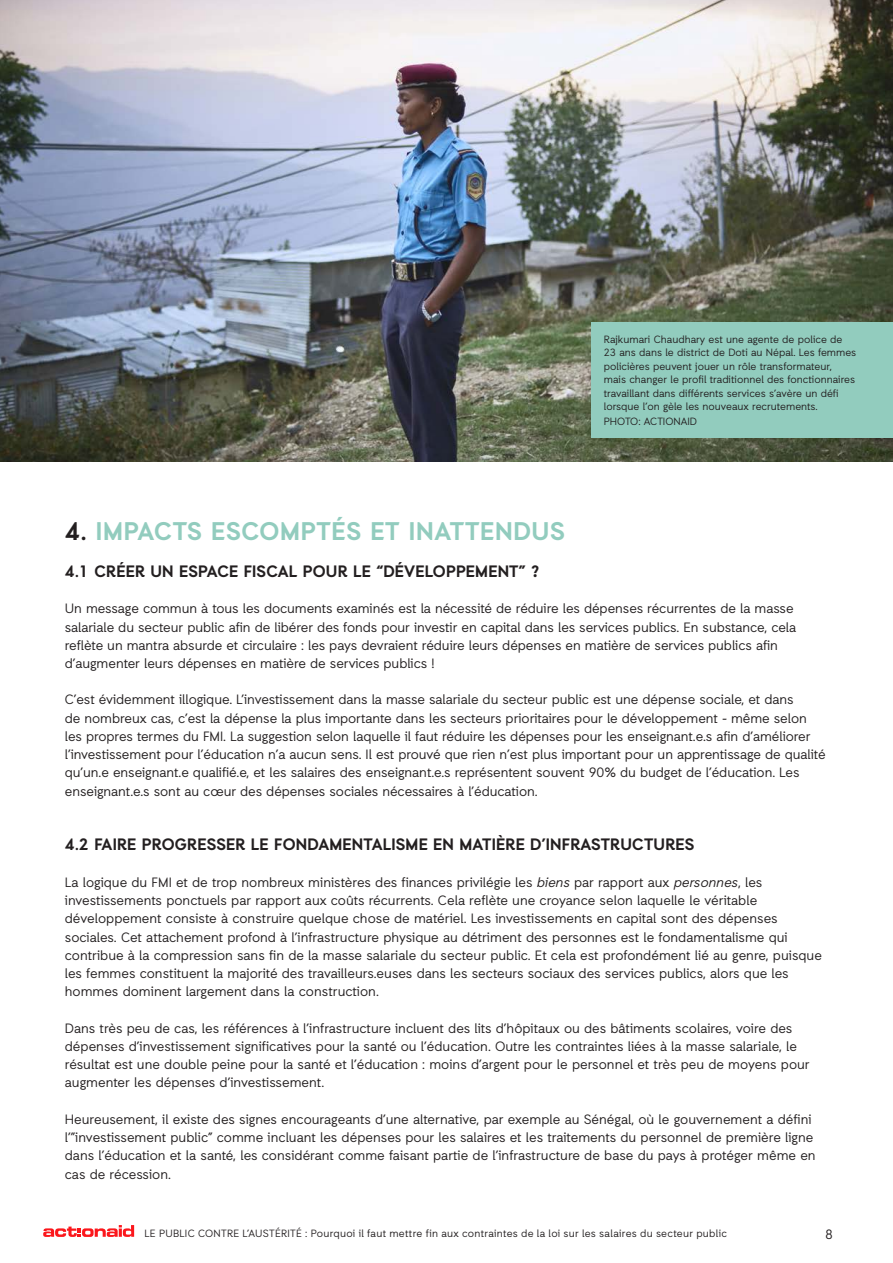
<style>
.page{position:relative;width:893px;height:1263px;background:#fff}
.page>*{position:absolute;margin:0;border:0;box-sizing:border-box;transform-origin:0 0}
.t1{font:700 25.5px "Auxilia";letter-spacing:.025em;color:#92ccbe}
.t2{font:700 16.5px "Auxilia";letter-spacing:.01em;color:#231f20}
.t3{font:13.5px/18.3px "Auxilia";letter-spacing:-.005em;color:#231f20}
.body_copy{font:10.5px/13.5px "Auxilia";color:#231f20}
.body_copy-2{font:10.5px "Auxilia";letter-spacing:.025em;color:#231f20}
.s1{color:#231f20}
.s2{font-style:italic}
</style>
<div class="page">
<svg style="left:43px;top:1225px;width:91px;height:12px"></svg>
<img style="left:0;top:0;width:893px;height:462px">
<div style="left:591px;top:322px;width:302px;height:116px;background:#92ccbe"></div>
<p class="body_copy" style="left:604px;top:332px;width:254px">Rajkumari Chaudhary est une agente de police de 23 ans dans le district de Doti au Népal. Les femmes policières peuvent jouer un rôle transformateur, mais changer le profil traditionnel des fonctionnaires travaillant dans différents services s’avère un défi lorsque l’on gèle les nouveaux recrutements.</p>
<p class="body_copy" style="left:604px;top:415px;width:95px">PHOTO: ACTIONAID</p>
<p class="t1" style="left:65px;top:515px;width:501px"><span class="s1">4.</span> IMPACTS ESCOMPTÉS ET INATTENDUS</p>
<p class="t2" style="left:65px;top:561px;width:476px">4.1 CRÉER UN ESPACE FISCAL POUR LE “DÉVELOPPEMENT” ?</p>
<p class="t3" style="left:65px;top:599px;width:733px">Un message commun à tous les documents examinés est la nécessité de réduire les dépenses récurrentes de la masse salariale du secteur public afin de libérer des fonds pour investir en capital dans les services publics. En substance, cela reflète un mantra absurde et circulaire : les pays devraient réduire leurs dépenses en matière de services publics afin d’augmenter leurs dépenses en matière de services publics !</p>
<p class="t3" style="left:65px;top:690px;width:762px">C’est évidemment illogique. L’investissement dans la masse salariale du secteur public est une dépense sociale, et dans<br>de nombreux cas, c’est la dépense la plus importante dans les secteurs prioritaires pour le développement - même selon les propres termes du FMI. La suggestion selon laquelle il faut réduire les dépenses pour les enseignant.e.s afin d’améliorer l’investissement pour l’éducation n’a aucun sens. Il est prouvé que rien n’est plus important pour un apprentissage de qualité qu’un.e enseignant.e qualifié.e, et les salaires des enseignant.e.s représentent souvent 90% du budget de l’éducation. Les enseignant.e.s sont au cœur des dépenses sociales nécessaires à l’éducation.</p>
<p class="t2" style="left:65px;top:834px;width:631px">4.2 FAIRE PROGRESSER LE FONDAMENTALISME EN MATIÈRE D’INFRASTRUCTURES</p>
<p class="t3" style="left:65px;top:873px;width:759px">La logique du FMI et de trop nombreux ministères des finances privilégie les <span class="s2">biens</span> par rapport aux <span class="s2">personnes</span>, les investissements ponctuels par rapport aux coûts récurrents. Cela reflète une croyance selon laquelle le véritable développement consiste à construire quelque chose de matériel. Les investissements en capital sont des dépenses sociales. Cet attachement profond à l’infrastructure physique au détriment des personnes est le fondamentalisme qui contribue à la compression sans fin de la masse salariale du secteur public. Et cela est profondément lié au genre, puisque les femmes constituent la majorité des travailleurs.euses dans les secteurs sociaux des services publics, alors que les hommes dominent largement dans la construction.</p>
<p class="t3" style="left:65px;top:1018px;width:746px">Dans très peu de cas, les références à l’infrastructure incluent des lits d’hôpitaux ou des bâtiments scolaires, voire des dépenses d’investissement significatives pour la santé ou l’éducation. Outre les contraintes liées à la masse salariale, le résultat est une double peine pour la santé et l’éducation : moins d’argent pour le personnel et très peu de moyens pour augmenter les dépenses d’investissement.</p>
<p class="t3" style="left:65px;top:1110px;width:752px">Heureusement, il existe des signes encourageants d’une alternative, par exemple au Sénégal, où le gouvernement a défini l’”investissement public” comme incluant les dépenses pour les salaires et les traitements du personnel de première ligne dans l’éducation et la santé, les considérant comme faisant partie de l’infrastructure de base du pays à protéger même en cas de récession.</p>
<p class="body_copy-2" style="left:145px;top:1226px;width:584px">LE PUBLIC CONTRE L’AUSTÉRITÉ : Pourquoi il faut mettre fin aux contraintes de la loi sur les salaires du secteur public</p>
<p class="t3" style="left:825px;top:1224px;width:9px">8</p>
</div>
